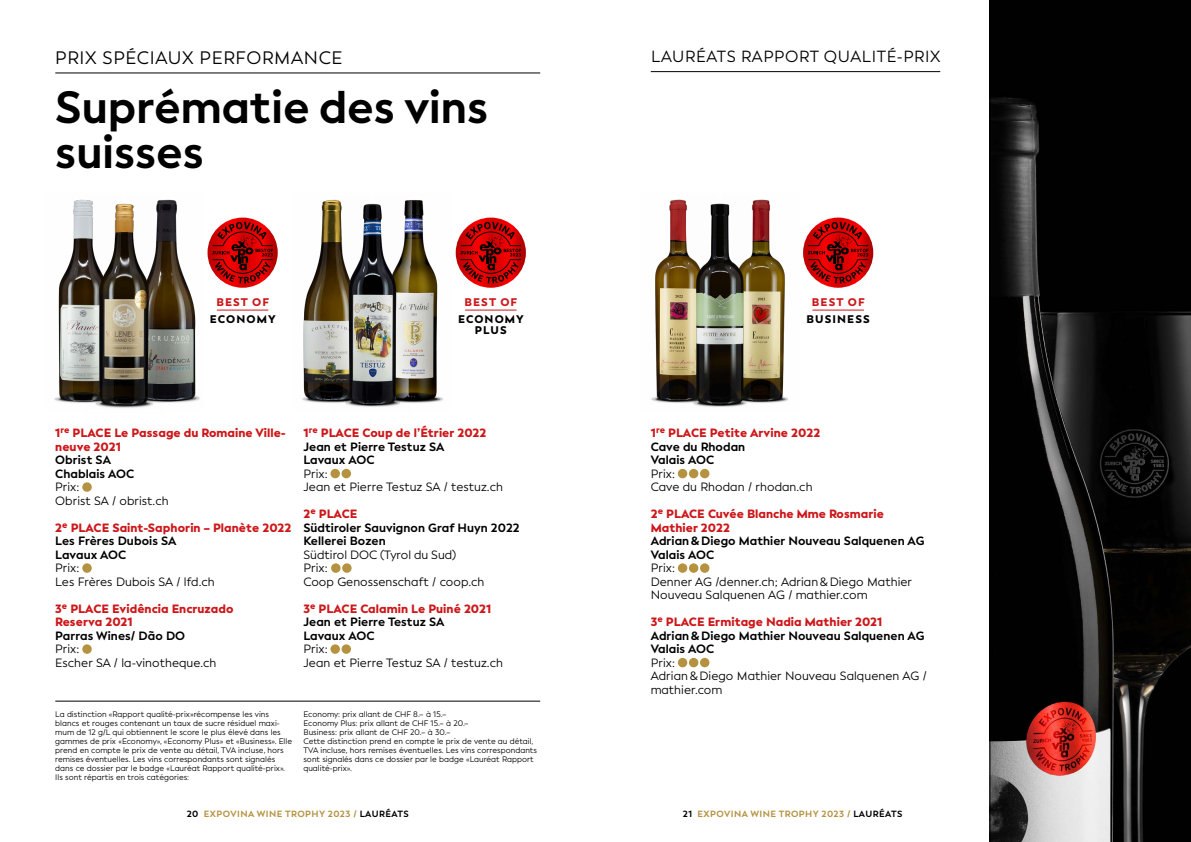
<style>
.page{position:relative;width:1191px;height:842px;background:#fff}
.page>*{position:absolute;margin:0;border:0;box-sizing:border-box;transform-origin:0 0}
.t1{font:700 45px/45px "Facundo";color:#000}
.t2{font:18px "Facundo";letter-spacing:.04em;color:#000}
.t3{font:16.1px "Facundo";letter-spacing:.04em;color:#000}
.t4{font:12px/13.5px "Facundo";letter-spacing:.005em;color:#000}
.t5{font:700 12px/13.5px "Facundo";letter-spacing:.005em;color:#000}
.t6{font:900 12px/13.5px "Facundo";letter-spacing:.005em;color:#cd171a}
.t7{font:900 11.1px/11px "Facundo";letter-spacing:.1em;color:#000;text-align:center}
.t8{font:900 11.1px "Facundo";letter-spacing:.1em;color:#cd171a}
.t9{font:700 9px "Facundo";letter-spacing:.05em;color:#b49240}
.t10{font:8px/9px "Facundo";letter-spacing:.005em;color:#000}
.s1{font-weight:700;color:#000}
.s2{font-weight:900;color:#cd171a}
.s3{color:#000}
</style>
<div class="page">
<svg style="left:456px;top:218px;width:70px;height:70px"></svg>
<svg style="left:460px;top:222px;width:61px;height:61px"></svg>
<svg style="left:207px;top:218px;width:71px;height:70px"></svg>
<svg style="left:212px;top:222px;width:61px;height:61px"></svg>
<svg style="left:803px;top:218px;width:70px;height:70px"></svg>
<svg style="left:808px;top:222px;width:60px;height:61px"></svg>
<img style="left:410px;top:200px;width:33px;height:203px">
<img style="left:302px;top:199px;width:32px;height:204px">
<img style="left:334px;top:199px;width:76px;height:208px">
<img style="left:162px;top:199px;width:38px;height:204px">
<img style="left:54px;top:199px;width:32px;height:204px">
<img style="left:86px;top:200px;width:76px;height:208px">
<img style="left:758px;top:199px;width:30px;height:204px">
<img style="left:651px;top:199px;width:30px;height:204px">
<img style="left:681px;top:199px;width:77px;height:208px">
<img style="left:990px;top:0;width:201px;height:842px">
<hr style="left:989px;top:0;width:1px;height:842px;background:#000">
<hr style="left:55px;top:73px;width:485px;height:1px;background:#000">
<hr style="left:651px;top:71px;width:289px;height:1px;background:#000">
<div style="left:330px;top:469px;width:10px;height:9px;background:#b49240;border-radius:50%"></div>
<div style="left:341px;top:469px;width:10px;height:9px;background:#b49240;border-radius:50%"></div>
<div style="left:331px;top:563px;width:9px;height:10px;background:#b49240;border-radius:50%"></div>
<div style="left:342px;top:563px;width:9px;height:10px;background:#b49240;border-radius:50%"></div>
<div style="left:330px;top:644px;width:10px;height:10px;background:#b49240;border-radius:50%"></div>
<div style="left:341px;top:644px;width:10px;height:10px;background:#b49240;border-radius:50%"></div>
<div style="left:82px;top:482px;width:10px;height:10px;background:#b49240;border-radius:50%"></div>
<div style="left:82px;top:563px;width:10px;height:10px;background:#b49240;border-radius:50%"></div>
<div style="left:82px;top:644px;width:10px;height:10px;background:#b49240;border-radius:50%"></div>
<div style="left:678px;top:469px;width:9px;height:9px;background:#b49240;border-radius:50%"></div>
<div style="left:689px;top:469px;width:9px;height:9px;background:#b49240;border-radius:50%"></div>
<div style="left:700px;top:469px;width:9px;height:9px;background:#b49240;border-radius:50%"></div>
<div style="left:678px;top:563px;width:9px;height:10px;background:#b49240;border-radius:50%"></div>
<div style="left:689px;top:563px;width:9px;height:10px;background:#b49240;border-radius:50%"></div>
<div style="left:700px;top:563px;width:9px;height:10px;background:#b49240;border-radius:50%"></div>
<div style="left:678px;top:658px;width:9px;height:9px;background:#b49240;border-radius:50%"></div>
<div style="left:689px;top:658px;width:9px;height:9px;background:#b49240;border-radius:50%"></div>
<div style="left:700px;top:658px;width:9px;height:9px;background:#b49240;border-radius:50%"></div>
<hr style="left:465px;top:310px;width:51px;height:1px;background:#cd171a">
<hr style="left:217px;top:310px;width:51px;height:1px;background:#cd171a">
<hr style="left:812px;top:310px;width:52px;height:1px;background:#cd171a">
<hr style="left:55px;top:701px;width:485px;height:1px;background:#000">
<h2 class="t2" style="left:55px;top:47px;width:289px">PRIX SPÉCIAUX PERFORMANCE</h2>
<h3 class="t3" style="left:651px;top:47px;width:291px">LAURÉATS RAPPORT QUALITÉ-PRIX</h3>
<h1 class="t1" style="left:55px;top:85px;width:434px">Suprématie des vins suisses</h1>
<h3 class="t8" style="left:216px;top:295px;width:54px">BEST OF</h3>
<h3 class="t7" style="left:210px;top:314px;width:67px">ECONOMY</h3>
<h3 class="t8" style="left:464px;top:295px;width:54px">BEST OF</h3>
<h3 class="t7" style="left:458px;top:314px;width:67px">ECONOMY<br>PLUS</h3>
<h3 class="t6" style="left:55px;top:426px;width:232px">1<sup>re</sup> PLACE Le Passage du Romaine Ville&shy;neuve 2021</h3>
<h3 class="t5" style="left:55px;top:453px;width:80px">Obrist SA<br>Chablais AOC</h3>
<h3 class="t4" style="left:55px;top:480px;width:115px">Prix:<br>Obrist SA / obrist.ch</h3>
<h3 class="t6" style="left:55px;top:521px;width:238px">2<sup>e</sup> PLACE Saint-Saphorin – Planète 2022<br><span class="s1">Les Frères Dubois SA<br>Lavaux AOC</span></h3>
<h3 class="t4" style="left:55px;top:561px;width:161px">Prix:<br>Les Frères Dubois SA / lfd.ch</h3>
<h3 class="t6" style="left:55px;top:602px;width:180px">3<sup>e</sup> PLACE Evidência Encruzado<br>Reserva 2021</h3>
<h3 class="t5" style="left:55px;top:629px;width:131px">Parras Wines/ Dão DO</h3>
<h3 class="t4" style="left:55px;top:642px;width:163px">Prix:<br>Escher SA / la-vinotheque.ch</h3>
<h3 class="t5" style="left:303px;top:426px;width:185px"><span class="s2">1</span><sup>re</sup> <span class="s2">PLACE Coup de l’Étrier 2022<br></span>Jean et Pierre Testuz SA<br>Lavaux AOC</h3>
<h3 class="t4" style="left:303px;top:467px;width:201px">Prix:<br>Jean et Pierre Testuz SA / testuz.ch</h3>
<h3 class="t5" style="left:303px;top:507px;width:218px"><span class="s2">2</span><sup>e</sup> <span class="s2">PLACE<br></span>Südtiroler Sauvignon Graf Huyn 2022<br>Kellerei Bozen</h3>
<h3 class="t4" style="left:303px;top:548px;width:182px">Südtirol DOC (Tyrol du Sud)<br>Prix:<br>Coop Genossenschaft / coop.ch</h3>
<h3 class="t5" style="left:303px;top:602px;width:189px"><span class="s2">3</span><sup>e</sup> <span class="s2">PLACE Calamin Le Puiné 2021<br></span>Jean et Pierre Testuz SA<br>Lavaux AOC</h3>
<h3 class="t4" style="left:303px;top:642px;width:201px">Prix:<br>Jean et Pierre Testuz SA / testuz.ch</h3>
<p class="t10" style="left:55px;top:710px;width:238px">La distinction «Rapport qualité-prix»récompense les vins blancs et rouges contenant un taux de sucre résiduel maxi&shy;mum de 12 g/L qui obtiennent le score le plus élevé dans les gammes de prix «Economy», «Economy Plus» et «Business». Elle prend en compte le prix de vente au détail, TVA incluse, hors remises éventuelles. Les vins correspondants sont signalés dans ce dossier par le badge «Lauréat Rapport qualité-prix».<br>Ils sont répartis en trois catégories:</p>
<p class="t10" style="left:303px;top:710px;width:235px">Economy: prix allant de CHF 8.– à 15.–<br>Economy Plus: prix allant de CHF 15.– à 20.–<br>Business: prix allant de CHF 20.– à 30.–<br>Cette distinction prend en compte le prix de vente au détail, TVA incluse, hors remises éventuelles. Les vins correspondants sont signalés dans ce dossier par le badge «Lauréat Rapport qualité-prix».</p>
<h3 class="t8" style="left:812px;top:295px;width:54px">BEST OF</h3>
<h3 class="t7" style="left:806px;top:314px;width:65px">BUSINESS</h3>
<h3 class="t6" style="left:651px;top:426px;width:171px">1<sup>re</sup> PLACE Petite Arvine 2022<br><span class="s1">Cave du Rhodan<br>Valais AOC</span></h3>
<h3 class="t4" style="left:651px;top:467px;width:163px">Prix:<br>Cave du Rhodan / rhodan.ch</h3>
<h3 class="t6" style="left:651px;top:507px;width:235px">2<sup>e</sup> PLACE Cuvée Blanche Mme Rosmarie<br>Mathier 2022</h3>
<h3 class="t5" style="left:651px;top:534px;width:275px">Adrian&amp;Diego Mathier Nouveau Salquenen AG<br>Valais AOC</h3>
<h3 class="t4" style="left:651px;top:561px;width:263px">Prix:<br>Denner AG /denner.ch; Adrian&amp;Diego Mathier<br>Nouveau Salquenen AG / mathier.com</h3>
<h3 class="t5" style="left:651px;top:615px;width:275px"><span class="s2">3</span><sup>e</sup> <span class="s2">PLACE Ermitage Nadia Mathier 2021<br></span>Adrian&amp;Diego Mathier Nouveau Salquenen AG<br>Valais AOC</h3>
<h3 class="t4" style="left:651px;top:656px;width:277px">Prix:<br>Adrian&amp;Diego Mathier Nouveau Salquenen AG / mathier.com</h3>
<p class="t9" style="left:187px;top:808px;width:223px"><span class="s3">20</span> EXPOVINA WINE TROPHY 2023 / <span class="s3">LAURÉATS</span></p>
<p class="t9" style="left:683px;top:808px;width:221px"><span class="s3">21</span> EXPOVINA WINE TROPHY 2023 / <span class="s3">LAURÉATS</span></p>
</div>
